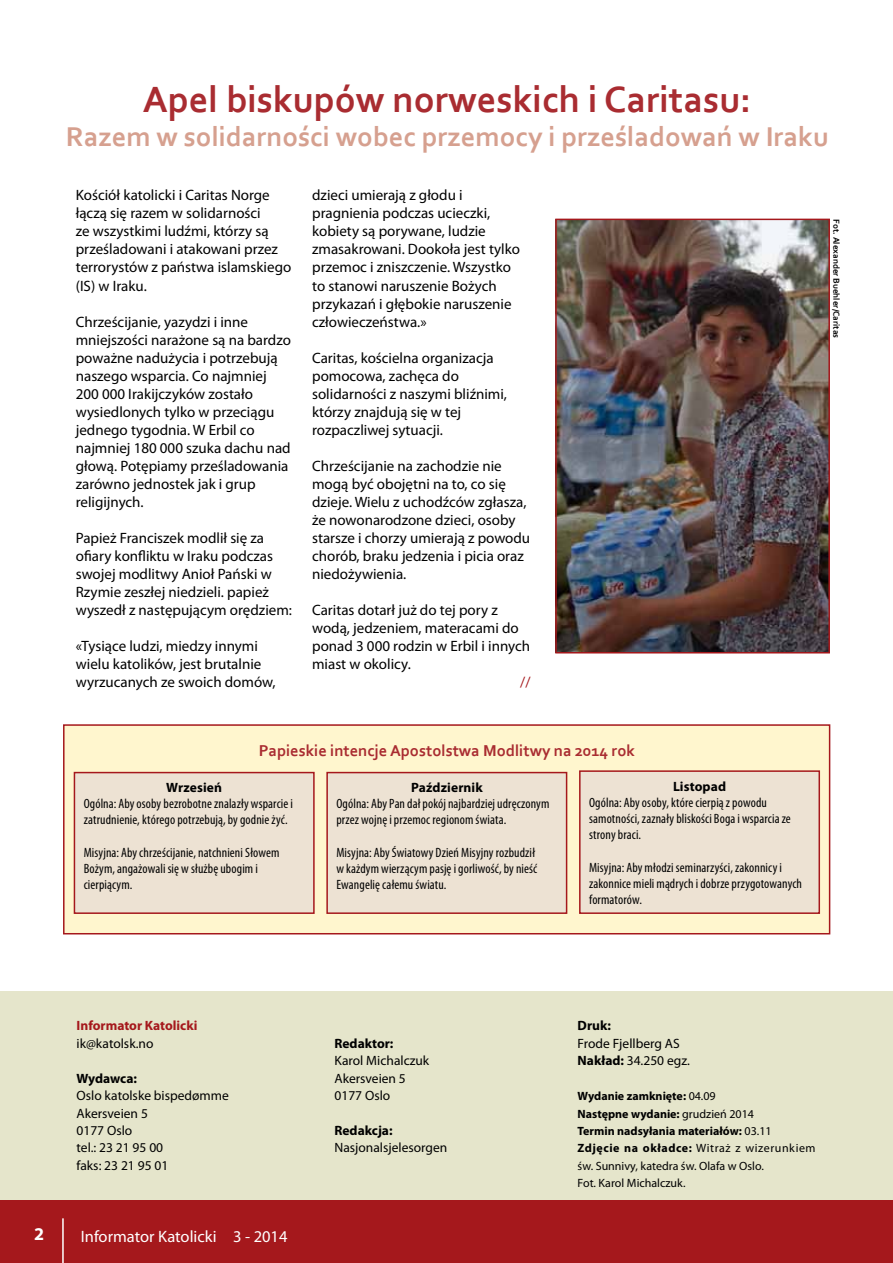
<style>
.page{position:relative;width:893px;height:1263px;background:#fff}
.page>*{position:absolute;margin:0;border:0;box-sizing:border-box;transform-origin:0 0}
.t1{font:700 38.25px "Corbel";color:#a92c31}
.t2{font:700 28.5px "Corbel";color:#d6a08f}
.t3{font:700 18px "Myriad Pro";color:#fff}
.t4{font:700 16.5px "Corbel";color:#a92c31}
.t5{font:16.5px "Myriad Pro";color:#fff}
.t6{font:15px/18px "Myriad Pro";color:#000}
.t7{font:15px "Myriad Pro";color:#a5181c}
.t8{font:condensed 13.5px/16.2px "Myriad Pro";letter-spacing:.01em;color:#000}
.t9{font:13.5px/17.4px "Myriad Pro";color:#000}
.t10{font:700 13.5px "Myriad Pro";letter-spacing:.005em;color:#000}
.t11{font:700 13.5px "Myriad Pro";color:#a5181c}
.t12{font:700 13.5px "Myriad Pro";letter-spacing:-.015em;color:#000}
.t13{font:12px/17.4px "Myriad Pro";color:#000}
.t14{font:700 9px "Corbel";color:#000}
.s1{font-weight:700}
</style>
<div class="page">
<div style="left:0;top:1199px;width:893px;height:64px;background:#a5181c"></div>
<div style="left:0;top:991px;width:893px;height:208px;background:#e5e5cb"></div>
<div style="left:63px;top:724px;width:767px;height:210px;background:#fff6ce;border:2px solid #a5181c"></div>
<div style="left:74px;top:772px;width:240px;height:141px;background:#ede2d3"></div>
<div style="left:74px;top:772px;width:241px;height:142px;border:2px solid #a5181c"></div>
<div style="left:327px;top:772px;width:240px;height:141px;background:#ede2d3"></div>
<div style="left:326px;top:772px;width:241px;height:142px;border:2px solid #a5181c"></div>
<div style="left:580px;top:771px;width:239px;height:142px;background:#ede2d3"></div>
<div style="left:579px;top:770px;width:241px;height:144px;border:2px solid #a5181c"></div>
<img style="left:558px;top:222px;width:269px;height:428px">
<div style="left:555px;top:219px;width:275px;height:434px;border:2px solid #a5181c"></div>
<hr style="left:62px;top:1218px;width:2px;height:45px;background:#fff">
<h1 class="t1" style="left:143px;top:76px;width:610px">Apel biskupów norweskich i Caritasu:</h1>
<h2 class="t2" style="left:66px;top:119px;width:764px">Razem w solidarności wobec przemocy i prześladowań w Iraku</h2>
<p class="t6" style="left:76px;top:186px;width:217px">Kościół katolicki i Caritas Norge łączą się razem w solidarności<br>ze wszystkimi ludźmi, którzy są prześladowani i atakowani przez terrorystów z państwa islamskiego (IS) w Iraku.</p>
<p class="t6" style="left:76px;top:312px;width:217px">Chrześcijanie, yazydzi i inne mniejszości narażone są na bardzo poważne nadużycia i potrzebują naszego wsparcia. Co najmniej<br>200 000 Irakijczyków zostało wysiedlonych tylko w przeciągu jednego tygodnia. W Erbil co najmniej 180 000 szuka dachu nad głową. Potępiamy prześladowania zarówno jednostek jak i grup religijnych.</p>
<p class="t6" style="left:76px;top:528px;width:218px">Papież Franciszek modlił się za ofiary konfliktu w Iraku podczas swojej modlitwy Anioł Pański w<br>Rzymie zeszłej niedzieli. papież wyszedł z następującym orędziem:</p>
<p class="t6" style="left:76px;top:636px;width:201px">«Tysiące ludzi, miedzy innymi wielu katolików, jest brutalnie wyrzucanych ze swoich domów,</p>
<p class="t6" style="left:312px;top:186px;width:209px">dzieci umierają z głodu i pragnienia podczas ucieczki, kobiety są porywane, ludzie zmasakrowani. Dookoła jest tylko przemoc i zniszczenie. Wszystko to stanowi naruszenie Bożych przykazań i głębokie naruszenie człowieczeństwa.»</p>
<p class="t6" style="left:312px;top:348px;width:196px">Caritas, kościelna organizacja pomocowa, zachęca do solidarności z naszymi bliźnimi, którzy znajdują się w tej rozpaczliwej sytuacji.</p>
<p class="t6" style="left:312px;top:456px;width:220px">Chrześcijanie na zachodzie nie mogą być obojętni na to, co się dzieje. Wielu z uchodźców zgłasza, że nowonarodzone dzieci, osoby starsze i chorzy umierają z powodu chorób, braku jedzenia i picia oraz niedożywienia.</p>
<p class="t6" style="left:312px;top:600px;width:219px">Caritas dotarł już do tej pory z wodą, jedzeniem, materacami do ponad 3 000 rodzin w Erbil i innych miast w okolicy.</p>
<p class="t7" style="left:520px;top:672px;width:12px">//</p>
<p class="t4" style="left:259px;top:740px;width:378px">Papieskie intencje Apostolstwa Modlitwy na 2014 rok</p>
<p class="t10" style="left:411px;top:779px;width:73px">Październik</p>
<p class="t8" style="left:336px;top:795px;width:215px">Ogólna: Aby Pan dał pokój najbardziej udręczonym przez wojnę i przemoc regionom świata.</p>
<p class="t8" style="left:336px;top:844px;width:202px">Misyjna: Aby Światowy Dzień Misyjny rozbudził w każdym wierzącym pasję i gorliwość, by nieść<br>Ewangelię całemu światu.</p>
<p class="t10" style="left:673px;top:777px;width:55px">Listopad</p>
<p class="t8" style="left:589px;top:794px;width:203px">Ogólna: Aby osoby, które cierpią z powodu samotności, zaznały bliskości Boga i wsparcia ze strony braci.</p>
<p class="t8" style="left:589px;top:859px;width:214px">Misyjna: Aby młodzi seminarzyści, zakonnicy i zakonnice mieli mądrych i dobrze przygotowanych formatorów.</p>
<p class="t10" style="left:166px;top:779px;width:57px">Wrzesień</p>
<p class="t8" style="left:84px;top:795px;width:211px">Ogólna: Aby osoby bezrobotne znalazły wsparcie i zatrudnienie, którego potrzebują, by godnie żyć.</p>
<p class="t8" style="left:84px;top:844px;width:197px">Misyjna: Aby chrześcijanie, natchnieni Słowem<br>Bożym, angażowali się w służbę ubogim i cierpiącym.</p>
<p class="t14" style="left:842px;top:219px;width:120px;rotate:90deg">Fot. Alexander Buehler/Caritas</p>
<p class="t11" style="left:77px;top:1017px;width:122px">Informator Katolicki</p>
<p class="t9" style="left:77px;top:1034px;width:79px">ik@katolsk.no</p>
<p class="t12" style="left:77px;top:1069px;width:62px">Wydawca:</p>
<p class="t9" style="left:77px;top:1087px;width:154px">Oslo katolske bispedømme<br>Akersveien 5<br>0177 Oslo<br>tel.: 23 21 95 00<br>faks: 23 21 95 01</p>
<p class="t3" style="left:34px;top:1222px;width:11px">2</p>
<p class="t5" style="left:81px;top:1226px;width:208px">Informator Katolicki 3 - 2014</p>
<p class="t10" style="left:334px;top:1034px;width:60px">Redaktor:</p>
<p class="t9" style="left:334px;top:1052px;width:96px">Karol Michalczuk<br>Akersveien 5<br>0177 Oslo</p>
<p class="t10" style="left:334px;top:1121px;width:60px">Redakcja:</p>
<p class="t9" style="left:334px;top:1139px;width:114px">Nasjonalsjelesorgen</p>
<p class="t10" style="left:578px;top:1017px;width:35px">Druk:</p>
<p class="t9" style="left:578px;top:1034px;width:114px">Frode Fjellberg AS<br><span class="s1">Nakład:</span> 34.250 egz.</p>
<p class="t13" style="left:578px;top:1087px;width:240px"><span class="s1">Wydanie zamknięte:</span> 04.09<br><span class="s1">Następne wydanie:</span> grudzień 2014<br><span class="s1">Termin nadsyłania materiałów:</span> 03.11<br><span class="s1">Zdjęcie na okładce:</span> Witraż z wizerunkiem św. Sunnivy, katedra św. Olafa w Oslo.<br>Fot. Karol Michalczuk.</p>
</div>
